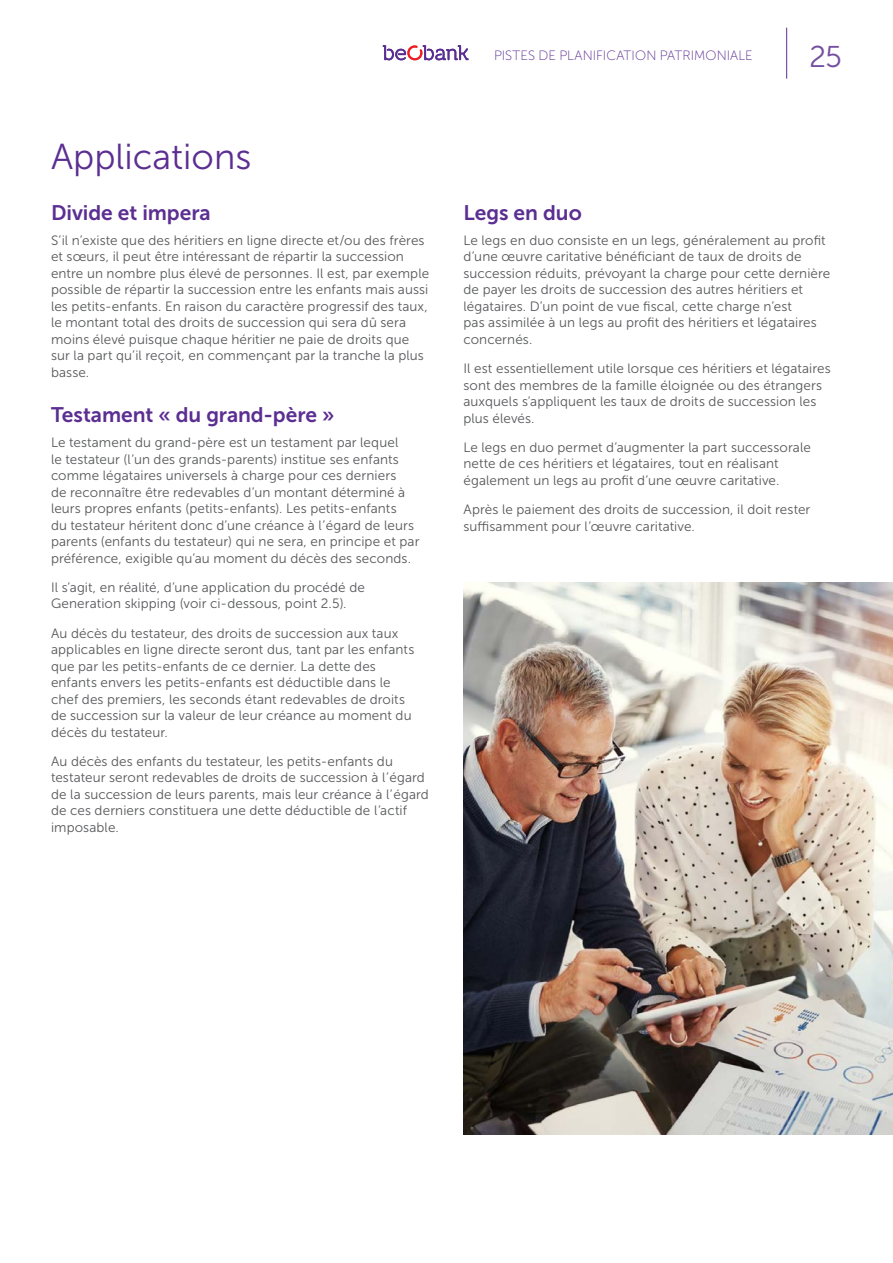
<style>
.page{position:relative;width:893px;height:1263px;background:#fff}
.page>*{position:absolute;margin:0;border:0;box-sizing:border-box;transform-origin:0 0}
.TITRES-2018{font:36px "Museo Sans 300";color:#5b2e91}
.t1{font:30px "Museo Sans Rounded 300";color:#7450a0}
.titre_c14{font:21px "Museo Sans 700";letter-spacing:-.005em;color:#5b2e91}
.body_c_9_11{font:13.5px/16.5px "Museo Sans 300";letter-spacing:.005em;color:#57585a}
.t2{font:13.5px "Museo Sans Rounded 100";letter-spacing:.01em;color:#5b2e91}
</style>
<div class="page">
<hr style="left:786px;top:28px;width:1px;height:51px;background:#5b2e91">
<svg style="left:383px;top:45px;width:86px;height:15px"></svg>
<img style="left:463px;top:583px;width:430px;height:551px">
<p class="TITRES-2018" style="left:51px;top:137px;width:202px">Applications</p>
<p class="titre_c14" style="left:51px;top:201px;width:161px">Divide et impera</p>
<p class="body_c_9_11" style="left:51px;top:232px;width:380px">S’il n’existe que des héritiers en ligne directe et/ou des frères et sœurs, il peut être intéressant de répartir la succession entre un nombre plus élevé de personnes. Il est, par exemple possible de répartir la succession entre les enfants mais aussi les petits-enfants. En raison du caractère progressif des taux, le montant total des droits de succession qui sera dû sera moins élevé puisque chaque héritier ne paie de droits que sur la part qu’il reçoit, en commençant par la tranche la plus basse.</p>
<p class="titre_c14" style="left:51px;top:403px;width:285px">Testament « du grand-père »</p>
<p class="body_c_9_11" style="left:51px;top:434px;width:370px">Le testament du grand-père est un testament par lequel<br>le testateur (l’un des grands-parents) institue ses enfants comme légataires universels à charge pour ces derniers<br>de reconnaître être redevables d’un montant déterminé à leurs propres enfants (petits-enfants). Les petits-enfants<br>du testateur héritent donc d’une créance à l’égard de leurs parents (enfants du testateur) qui ne sera, en principe et par préférence, exigible qu’au moment du décès des seconds.</p>
<p class="body_c_9_11" style="left:51px;top:579px;width:315px">Il s’agit, en réalité, d’une application du procédé de<br>Generation skipping (voir ci-dessous, point 2.5).</p>
<p class="body_c_9_11" style="left:51px;top:625px;width:365px">Au décès du testateur, des droits de succession aux taux applicables en ligne directe seront dus, tant par les enfants que par les petits-enfants de ce dernier. La dette des enfants envers les petits-enfants est déductible dans le chef des premiers, les seconds étant redevables de droits de succession sur la valeur de leur créance au moment du décès du testateur.</p>
<p class="body_c_9_11" style="left:51px;top:753px;width:379px">Au décès des enfants du testateur, les petits-enfants du testateur seront redevables de droits de succession à l’égard de la succession de leurs parents, mais leur créance à l’égard de ces derniers constituera une dette déductible de l’actif imposable.</p>
<p class="t2" style="left:494px;top:49px;width:260px">PISTES DE PLANIFICATION PATRIMONIALE</p>
<h2 class="t1" style="left:809px;top:40px;width:34px">25</h2>
<p class="titre_c14" style="left:463px;top:201px;width:120px">Legs en duo</p>
<p class="body_c_9_11" style="left:463px;top:232px;width:368px">Le legs en duo consiste en un legs, généralement au profit d’une œuvre caritative bénéficiant de taux de droits de succession réduits, prévoyant la charge pour cette dernière de payer les droits de succession des autres héritiers et légataires. D’un point de vue fiscal, cette charge n’est<br>pas assimilée à un legs au profit des héritiers et légataires concernés.</p>
<p class="body_c_9_11" style="left:463px;top:360px;width:369px">Il est essentiellement utile lorsque ces héritiers et légataires sont des membres de la famille éloignée ou des étrangers auxquels s’appliquent les taux de droits de succession les plus élevés.</p>
<p class="body_c_9_11" style="left:463px;top:439px;width:349px">Le legs en duo permet d’augmenter la part successorale nette de ces héritiers et légataires, tout en réalisant également un legs au profit d’une œuvre caritative.</p>
<p class="body_c_9_11" style="left:463px;top:501px;width:348px">Après le paiement des droits de succession, il doit rester suffisamment pour l’œuvre caritative.</p>
</div>
